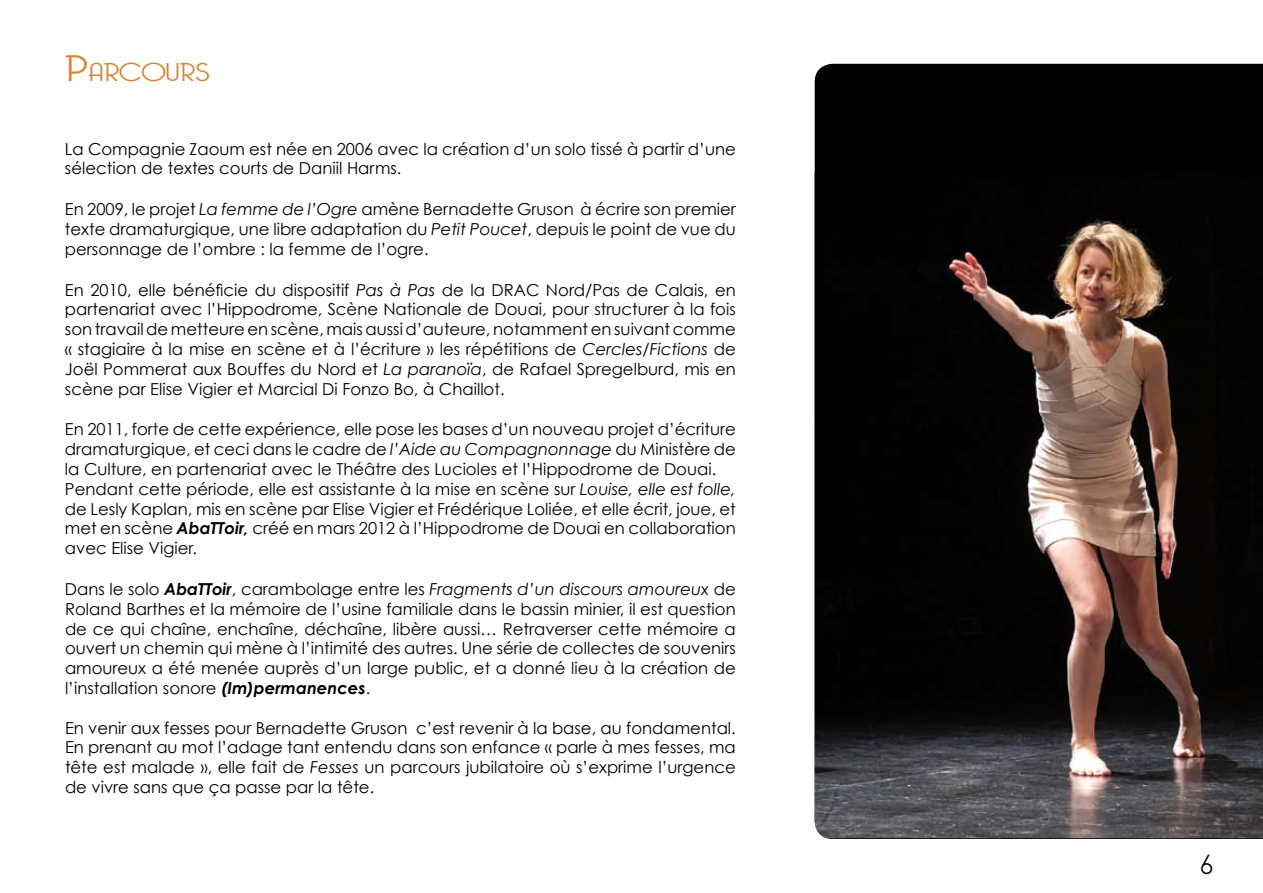
<style>
.page{position:relative;width:1263px;height:893px;background:#fff}
.page>*{position:absolute;margin:0;border:0;box-sizing:border-box;transform-origin:0 0}
.t1{font:300 27px "Bellerose";color:#000}
.t2{font:300 25.2px "Bellerose";color:#d7852e;scale:1.25 1}
.t3{font:16.5px/19.8px "Century Gothic";color:#000;text-align:justify}
.s1{font-size:36px}
.s2{font-style:italic}
.s3{font-weight:700;font-style:italic}
</style>
<div class="page">
<div style="left:815px;top:64px;width:448px;height:775px;background:#000"></div>
<img style="left:815px;top:172px;width:448px;height:666px">
<h2 class="t2" style="left:65px;top:57px;width:117px"><span class="s1">P</span>ARCOURS</h2>
<p class="t3" style="left:65px;top:139px;width:672px">La Compagnie Zaoum est née en 2006 avec la création d’un solo tissé à partir d’une sélection de textes courts de Daniil Harms.</p>
<p class="t3" style="left:65px;top:199px;width:672px">En 2009, le projet <span class="s2">La femme de l’Ogre</span> amène Bernadette Gruson à écrire son premier texte dramaturgique, une libre adaptation du <span class="s2">Petit Poucet</span>, depuis le point de vue du personnage de l’ombre : la femme de l’ogre.</p>
<p class="t3" style="left:65px;top:280px;width:672px">En 2010, elle bénéficie du dispositif <span class="s2">Pas à Pas</span> de la DRAC Nord/Pas de Calais, en partenariat avec l’Hippodrome, Scène Nationale de Douai, pour structurer à la fois son travail de metteure en scène, mais aussi d’auteure, notamment en suivant comme « stagiaire à la mise en scène et à l’écriture » les répétitions de <span class="s2">Cercles/Fictions</span> de Joël Pommerat aux Bouffes du Nord et <span class="s2">La paranoïa</span>, de Rafael Spregelburd, mis en scène par Elise Vigier et Marcial Di Fonzo Bo, à Chaillot.</p>
<p class="t3" style="left:65px;top:419px;width:672px;text-align:left">En 2011, forte de cette expérience, elle pose les bases d’un nouveau projet d’écriture dramaturgique, et ceci dans le cadre de <span class="s2">l’Aide au Compagnonnage</span> du Ministère de la Culture, en partenariat avec le Théâtre des Lucioles et l’Hippodrome de Douai.<br>Pendant cette période, elle est assistante à la mise en scène sur <span class="s2">Louise, elle est folle, </span>de Lesly Kaplan, mis en scène par Elise Vigier et Frédérique Loliée, et elle écrit, joue, et met en scène <span class="s3">AbaTToir,</span> créé en mars 2012 à l’Hippodrome de Douai en collaboration avec Elise Vigier.</p>
<p class="t3" style="left:65px;top:579px;width:672px">Dans le solo <span class="s3">AbaTToir</span>, carambolage entre les <span class="s2">Fragments d’un discours amoureux</span> de Roland Barthes et la mémoire de l’usine familiale dans le bassin minier, il est question de ce qui chaîne, enchaîne, déchaîne, libère aussi… Retraverser cette mémoire a ouvert un chemin qui mène à l’intimité des autres. Une série de collectes de souvenirs amoureux a été menée auprès d’un large public, et a donné lieu à la création de l’installation sonore <span class="s3">(Im)permanences</span>.</p>
<p class="t3" style="left:65px;top:718px;width:672px">En venir aux fesses pour Bernadette Gruson c’est revenir à la base, au fondamental.<br>En prenant au mot l’adage tant entendu dans son enfance « parle à mes fesses, ma tête est malade », elle fait de <span class="s2">Fesses</span> un parcours jubilatoire où s’exprime l’urgence de vivre sans que ça passe par la tête.</p>
<h1 class="t1" style="left:1201px;top:849px;width:13px">6</h1>
</div>
